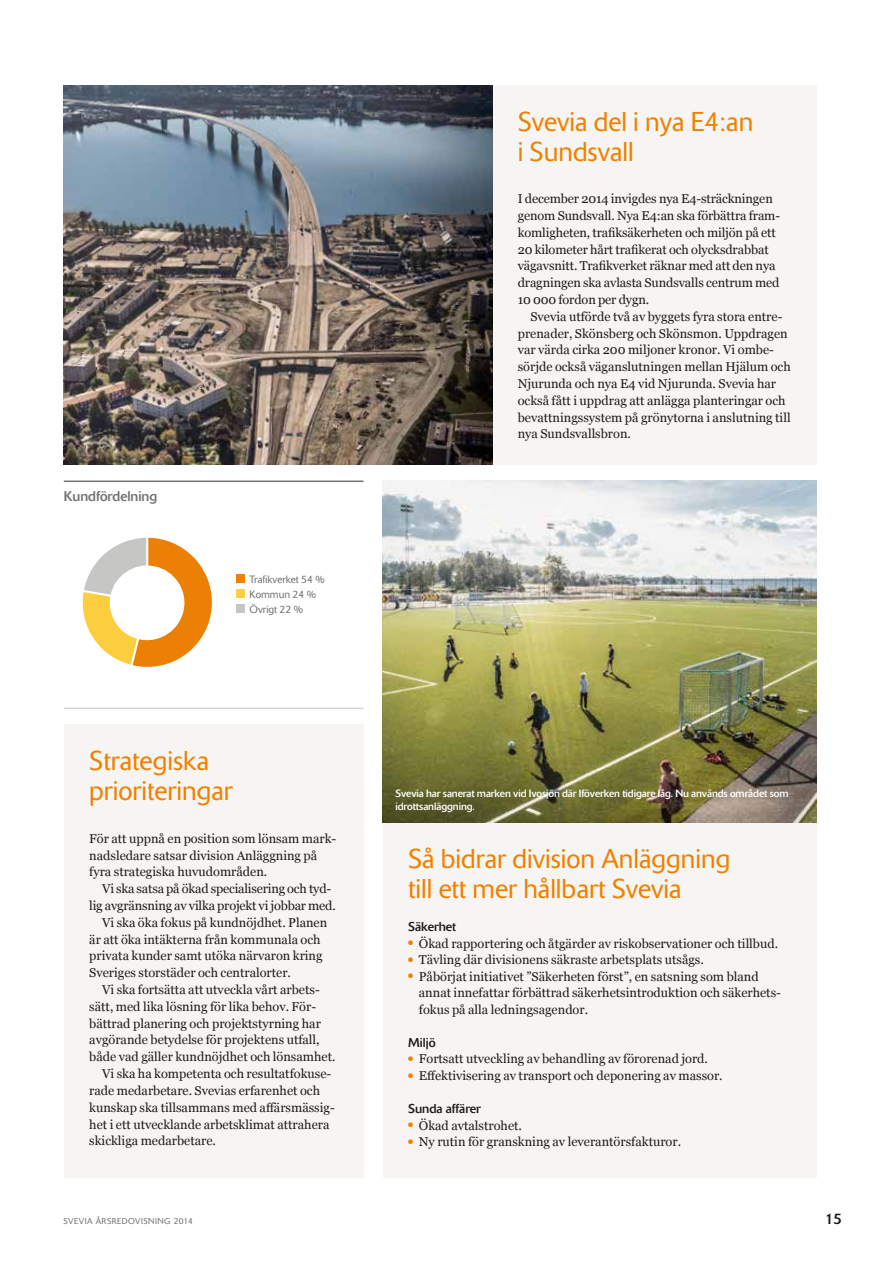
<style>
.page{position:relative;width:893px;height:1263px;background:#fff}
.page>*{position:absolute;margin:0;border:0;box-sizing:border-box;transform-origin:0 0}
.t1{font:300 27px/30px "Delta";color:#f08100}
.t2{font:15px "Delta";color:#1c1b1a}
.t3{font:13.95px "Delta";color:#70706f}
.t4{font:12.75px/16.8px "Georgia";color:#1c1b1a}
.t5{font:12.75px "Delta";color:#1c1b1a}
.t6{font:10.5px/12.8px "Delta";letter-spacing:-.01em;color:#fff}
.t7{font:300 10.5px/14.9px "Delta";color:#70706f}
.t8{font:300 8.4px "Delta";letter-spacing:.055em;color:#70706f}
.s1{font-family:"Delta";font-weight:700;font-size:15px;color:#f08100}
.s2{font-size:8.7px}
</style>
<div class="page">
<div style="left:492px;top:85px;width:324px;height:380px;background:#f6f5f3"></div>
<div style="left:383px;top:822px;width:433px;height:356px;background:#f6f5f3"></div>
<hr style="left:64px;top:480px;width:300px;height:2px;background:#70706f">
<hr style="left:64px;top:708px;width:300px;height:1px;background:#c7c6c6">
<div style="left:236px;top:574px;width:9px;height:9px;background:#f08100"></div>
<div style="left:236px;top:589px;width:9px;height:9px;background:#fece44"></div>
<div style="left:236px;top:604px;width:9px;height:8px;background:#c7c6c6"></div>
<svg style="left:82px;top:537px;width:130px;height:130px"></svg>
<div style="left:110px;top:565px;width:74px;height:75px;background:#fff;border-radius:50%"></div>
<div style="left:64px;top:725px;width:300px;height:453px;background:#f6f5f3"></div>
<img style="left:64px;top:85px;width:428px;height:380px">
<img style="left:383px;top:480px;width:433px;height:342px">
<p class="t3" style="left:64px;top:487px;width:95px">Kundfördelning</p>
<p class="t7" style="left:250px;top:572px;width:77px">Trafikverket 54 %<br>Kommun 24 %<br>Övrigt 22 %</p>
<h1 class="t1" style="left:89px;top:746px;width:145px">Strategiska prioriteringar</h1>
<p class="t4" style="left:89px;top:830px;width:248px">För att uppnå en position som lönsam mark&shy;nadsledare satsar division Anläggning på fyra strategiska huvudområden.</p>
<p class="t4" style="left:102px;top:881px;width:231px">Vi ska satsa på ökad specialisering och tyd-</p>
<p class="t4" style="left:89px;top:897px;width:248px">lig avgränsning av vilka projekt vi jobbar med.</p>
<p class="t4" style="left:102px;top:914px;width:227px">Vi ska öka fokus på kundnöjdhet. Planen</p>
<p class="t4" style="left:89px;top:931px;width:233px">är att öka intäkterna från kommunala och</p>
<p class="t4" style="left:89px;top:948px;width:235px">privata kunder samt utöka närvaron kring</p>
<p class="t4" style="left:89px;top:965px;width:203px">Sveriges storstäder och centralorter.</p>
<p class="t4" style="left:102px;top:981px;width:219px">Vi ska fortsätta att utveckla vårt arbets-</p>
<p class="t4" style="left:89px;top:998px;width:228px">sätt, med lika lösning för lika behov. För-</p>
<p class="t4" style="left:89px;top:1015px;width:233px">bättrad planering och projektstyrning har</p>
<p class="t4" style="left:89px;top:1032px;width:232px">avgörande betydelse för projektens utfall,</p>
<p class="t4" style="left:89px;top:1049px;width:248px">både vad gäller kundnöjdhet och lönsamhet.</p>
<p class="t4" style="left:102px;top:1065px;width:231px">Vi ska ha kompetenta och resultatfokuse-</p>
<p class="t4" style="left:89px;top:1082px;width:232px">rade medarbetare. Svevias erfarenhet och</p>
<p class="t4" style="left:89px;top:1099px;width:247px">kunskap ska tillsammans med affärsmässig-</p>
<p class="t4" style="left:89px;top:1116px;width:242px">het i ett utvecklande arbetsklimat attrahera</p>
<p class="t4" style="left:89px;top:1133px;width:128px">skickliga medarbetare.</p>
<h1 class="t1" style="left:518px;top:107px;width:237px">Svevia del i nya E4:an i Sundsvall</h1>
<p class="t4" style="left:518px;top:191px;width:264px">I december 2014 invigdes nya E4-sträckningen genom Sundsvall. Nya E4:an ska förbättra fram&shy;komligheten, trafiksäkerheten och miljön på ett 20 kilometer hårt trafikerat och olycksdrabbat vägavsnitt. Trafikverket räknar med att den nya dragningen ska avlasta Sundsvalls centrum med 10 000 fordon per dygn.</p>
<p class="t4" style="left:518px;top:308px;width:275px;text-indent:13px">Svevia utförde två av byggets fyra stora entre&shy;prenader, Skönsberg och Skönsmon. Uppdragen var värda cirka 200 miljoner kronor. Vi ombe&shy;sörjde också väganslutningen mellan Hjälum och Njurunda och nya E4 vid Njurunda. Svevia har också fått i uppdrag att anlägga planteringar och bevattningssystem på grönytorna i anslutning till nya Sundsvallsbron.</p>
<p class="t6" style="left:395px;top:787px;width:395px">Svevia har sanerat marken vid Ivosjön där Iföverken tidigare låg. Nu används området som idrottsanläggning.</p>
<h1 class="t1" style="left:408px;top:844px;width:324px">Så bidrar division Anläggning till ett mer hållbart Svevia</h1>
<p class="t5" style="left:408px;top:919px;width:50px">Säkerhet</p>
<p class="t4" style="left:408px;top:935px;width:371px"><span class="s1">•</span> Ökad rapportering och åtgärder av riskobservationer och tillbud.</p>
<p class="t4" style="left:408px;top:951px;width:297px"><span class="s1">•</span> Tävling där divisionens säkraste arbetsplats utsågs.</p>
<p class="t4" style="left:419px;top:968px;width:364px;text-indent:-11px"><span class="s1">•</span> Påbörjat initiativet ”Säkerheten först”, en satsning som bland annat innefattar förbättrad säkerhetsintroduktion och säkerhets&shy;fokus på alla ledningsagendor.</p>
<p class="t5" style="left:408px;top:1035px;width:29px">Miljö</p>
<p class="t4" style="left:408px;top:1051px;width:301px"><span class="s1">•</span> Fortsatt utveckling av behandling av förorenad jord.</p>
<p class="t4" style="left:408px;top:1067px;width:316px"><span class="s1">•</span> Effektivisering av transport och deponering av massor.</p>
<p class="t5" style="left:408px;top:1101px;width:74px">Sunda affärer</p>
<p class="t4" style="left:408px;top:1117px;width:115px"><span class="s1">•</span> Ökad avtalstrohet.</p>
<p class="t4" style="left:408px;top:1133px;width:274px"><span class="s1">•</span> Ny rutin för granskning av leverantörsfakturor.</p>
<p class="t8" style="left:63px;top:1216px;width:131px">SVEVIA ÅRSREDOVISNING <span class="s2">2014</span></p>
<p class="t2" style="left:825px;top:1209px;width:18px">15</p>
</div>
